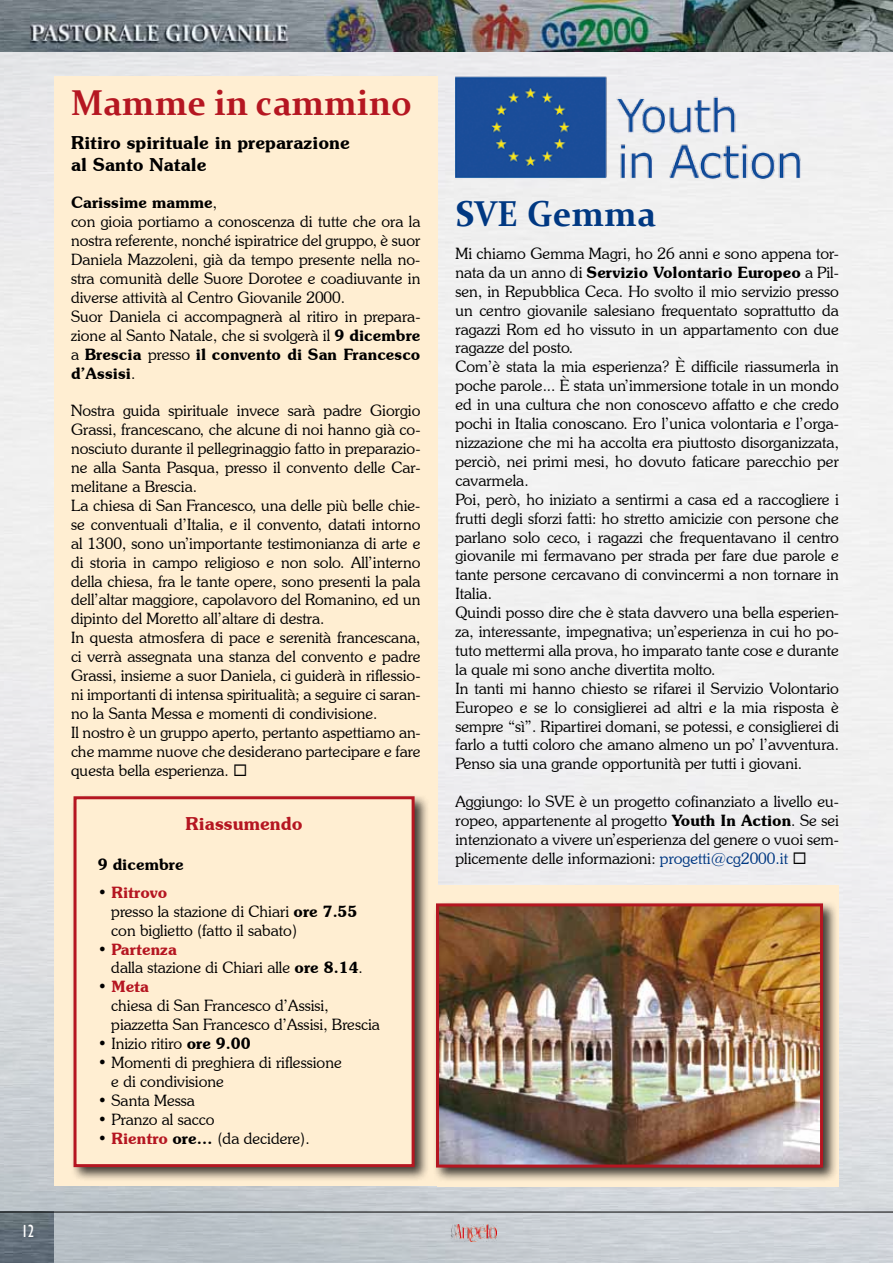
<style>
.page{position:relative;width:893px;height:1263px;background:#fff}
.page>*{position:absolute;margin:0;border:0;box-sizing:border-box;transform-origin:0 0}
.t1{font:700 36px "Constantia";letter-spacing:.01em;color:#b51621;scale:.96 1}
.t2{font:700 36px "Constantia";letter-spacing:.01em;color:#003882;scale:.96 1}
.t3{font:600 18px/21.6px "Souvenir IT Cby BT";color:#000}
.t4{font:600 18px "Souvenir IT Cby BT";color:#b51621}
.t5{font:condensed 18px "Gill Sans";color:#fff}
.t6{font:300 15.75px/18.9px "Souvenir IT Cby BT";color:#000}
.t7{font:600 15.75px "Souvenir IT Cby BT";color:#000}
.s1{font-weight:600}
.s2{font-weight:600;color:#b51621}
.s3{color:#003882}
</style>
<div class="page">
<img style="left:0;top:0;width:893px;height:1263px">
<img style="left:0;top:1213px;width:53px;height:50px">
<hr style="left:0;top:1212px;width:893px;height:1px;background:#000">
<img style="left:451px;top:1225px;width:45px;height:16px">
<div style="left:437px;top:885px;width:402px;height:301px;background:#ffeed2"></div>
<div style="left:54px;top:77px;width:383px;height:1109px;background:#ffeed2"></div>
<div style="left:71px;top:793px;width:359px;height:389px;background:#000;opacity:.75"></div>
<div style="left:75px;top:798px;width:338px;height:367px;background:#ffeed2"></div>
<div style="left:74px;top:796px;width:341px;height:371px;border:3px solid #b51621"></div>
<div style="left:433px;top:900px;width:405px;height:283px;background:#000;opacity:.75"></div>
<img style="left:440px;top:907px;width:379px;height:256px">
<div style="left:436px;top:903px;width:387px;height:264px;border:3px solid #b51621"></div>
<img style="left:455px;top:77px;width:380px;height:114px">
<p class="t5" style="left:21px;top:1221px;width:15px">12</p>
<h1 class="t1" style="left:71px;top:78px;width:357px">Mamme in cammino</h1>
<p class="t3" style="left:71px;top:132px;width:280px">Ritiro spirituale in preparazione al Santo Natale</p>
<p class="t6" style="left:71px;top:193px;width:351px"><span class="s1">Carissime mamme</span>,<br>con gioia portiamo a conoscenza di tutte che ora la nostra referente, nonché ispiratrice del gruppo, è suor Daniela Mazzoleni, già da tempo presente nella no&shy;stra comunità delle Suore Dorotee e coadiuvante in diverse attività al Centro Giovanile 2000.<br>Suor Daniela ci accompagnerà al ritiro in prepara&shy;zione al Santo Natale, che si svolgerà il <span class="s1">9 dicembre </span>a <span class="s1">Brescia</span> presso <span class="s1">il convento di San Francesco d’Assisi</span>.</p>
<p class="t6" style="left:71px;top:401px;width:351px">Nostra guida spirituale invece sarà padre Giorgio Grassi, francescano, che alcune di noi hanno già co&shy;nosciuto durante il pellegrinaggio fatto in preparazio&shy;ne alla Santa Pasqua, presso il convento delle Car&shy;melitane a Brescia.<br>La chiesa di San Francesco, una delle più belle chie&shy;se conventuali d’Italia, e il convento, datati intorno al 1300, sono un’importante testimonianza di arte e di storia in campo religioso e non solo. All’interno della chiesa, fra le tante opere, sono presenti la pala dell’altar maggiore, capolavoro del Romanino, ed un dipinto del Moretto all’altare di destra.<br>In questa atmosfera di pace e serenità francescana, ci verrà assegnata una stanza del convento e padre Grassi, insieme a suor Daniela, ci guiderà in riflessio&shy;ni importanti di intensa spiritualità; a seguire ci saran&shy;no la Santa Messa e momenti di condivisione.<br>Il nostro è un gruppo aperto, pertanto aspettiamo an&shy;che mamme nuove che desiderano partecipare e fare questa bella esperienza. ◻</p>
<p class="t4" style="left:185px;top:812px;width:119px">Riassumendo</p>
<p class="t7" style="left:98px;top:855px;width:87px">9 dicembre</p>
<p class="t6" style="left:111px;top:883px;width:248px;text-indent:-13px">• <span class="s2">Ritrovo<br></span>presso la stazione di Chiari <span class="s1">ore 7.55 </span>con biglietto (fatto il sabato)</p>
<p class="t6" style="left:111px;top:939px;width:253px;text-indent:-13px">• <span class="s2">Partenza<br></span>dalla stazione di Chiari alle <span class="s1">ore 8.14</span>.</p>
<p class="t6" style="left:111px;top:977px;width:270px;text-indent:-13px">• <span class="s2">Meta<br></span>chiesa di San Francesco d’Assisi, piazzetta San Francesco d’Assisi, Brescia</p>
<p class="t6" style="left:98px;top:1034px;width:154px">• Inizio ritiro <span class="s1">ore 9.00</span></p>
<p class="t6" style="left:111px;top:1053px;width:232px;text-indent:-13px">• Momenti di preghiera di riflessione e di condivisione</p>
<p class="t6" style="left:98px;top:1090px;width:99px">• Santa Messa</p>
<p class="t6" style="left:98px;top:1109px;width:118px">• Pranzo al sacco</p>
<p class="t6" style="left:98px;top:1128px;width:213px">• <span class="s2">Rientro</span> <span class="s1">ore…</span> (da decidere).</p>
<h1 class="t2" style="left:455px;top:189px;width:210px">SVE Gemma</h1>
<p class="t6" style="left:455px;top:244px;width:385px">Mi chiamo Gemma Magri, ho 26 anni e sono appena tor&shy;nata da un anno di <span class="s1">Servizio Volontario Europeo</span> a Pil&shy;sen, in Repubblica Ceca. Ho svolto il mio servizio presso un centro giovanile salesiano frequentato soprattutto da ragazzi Rom ed ho vissuto in un appartamento con due ragazze del posto.<br>Com’è stata la mia esperienza? È difficile riassumerla in poche parole... È stata un’immersione totale in un mondo ed in una cultura che non conoscevo affatto e che credo pochi in Italia conoscano. Ero l’unica volontaria e l’orga&shy;nizzazione che mi ha accolta era piuttosto disorganizzata, perciò, nei primi mesi, ho dovuto faticare parecchio per cavarmela.<br>Poi, però, ho iniziato a sentirmi a casa ed a raccogliere i frutti degli sforzi fatti: ho stretto amicizie con persone che parlano solo ceco, i ragazzi che frequentavano il centro giovanile mi fermavano per strada per fare due parole e tante persone cercavano di convincermi a non tornare in Italia.<br>Quindi posso dire che è stata davvero una bella esperien&shy;za, interessante, impegnativa; un’esperienza in cui ho po&shy;tuto mettermi alla prova, ho imparato tante cose e durante la quale mi sono anche divertita molto.<br>In tanti mi hanno chiesto se rifarei il Servizio Volontario Europeo e se lo consiglierei ad altri e la mia risposta è sempre “sì”. Ripartirei domani, se potessi, e consiglierei di farlo a tutti coloro che amano almeno un po’ l’avventura.<br>Penso sia una grande opportunità per tutti i giovani.</p>
<p class="t6" style="left:455px;top:792px;width:385px;text-align:justify">Aggiungo: lo SVE è un progetto cofinanziato a livello eu&shy;ropeo, appartenente al progetto <span class="s1">Youth In Action</span>. Se sei intenzionato a vivere un’esperienza del genere o vuoi sem&shy;plicemente delle informazioni: <span class="s3">progetti@cg2000.it</span> ◻</p>
</div>
